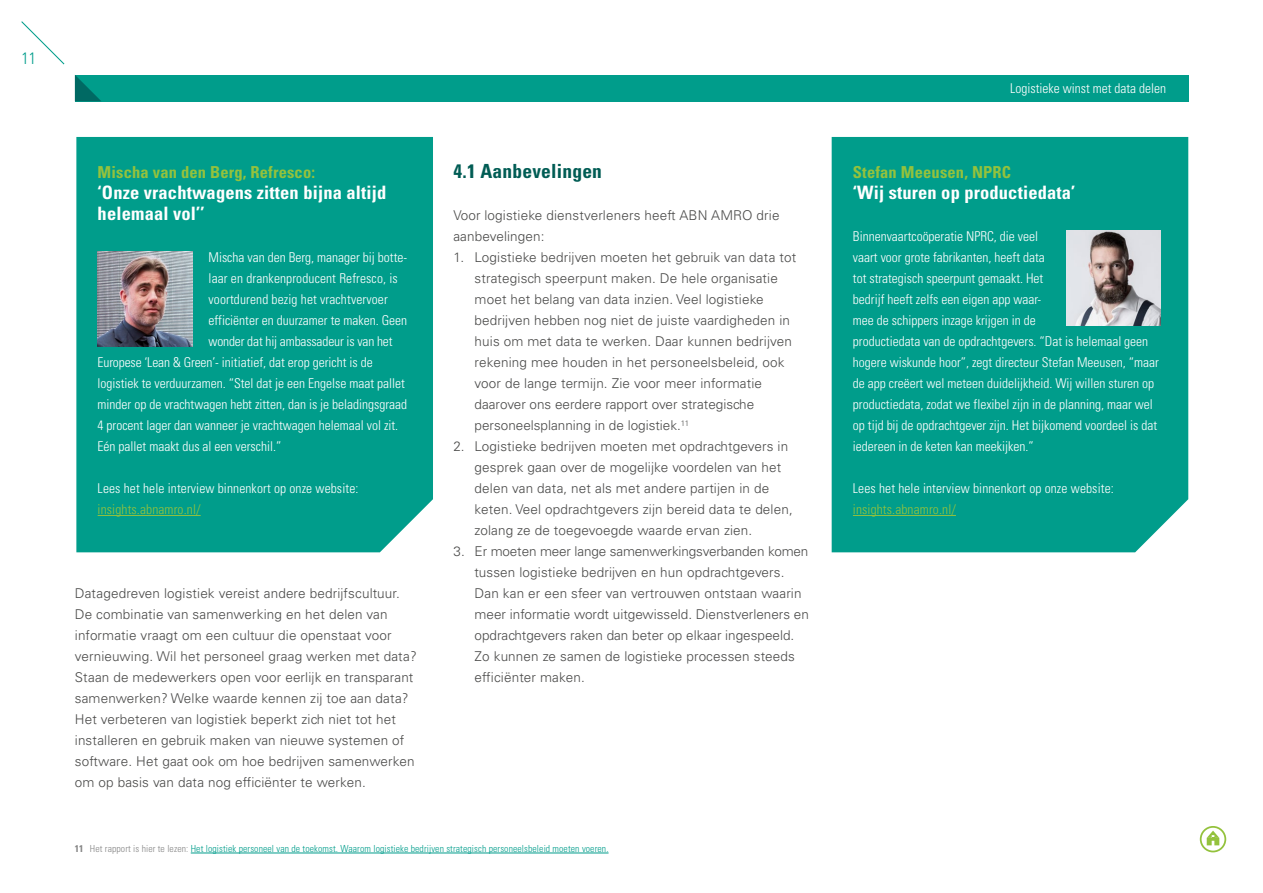
<style>
.page{position:relative;width:1263px;height:893px;background:#fff}
.page>*{position:absolute;margin:0;border:0;box-sizing:border-box;transform-origin:0 0}
.t1{font:700 condensed 19.5px "Univers LT Std";letter-spacing:.01em;color:#005c54}
.t2{font:700 condensed 18.45px/21px "Univers LT Std";letter-spacing:.01em;color:#fff}
.t3{font:700 condensed 16.5px "Univers LT Std";letter-spacing:.01em;color:#94c23d}
.t4{font:300 condensed 16.5px "Univers LT Std";color:#009d8b}
.t5{font:300 13.5px/21px "Univers LT Std";letter-spacing:.01em;color:#4a4a49}
.t6{font:300 condensed 13.5px/21px "Univers LT Std";color:#fff}
.t7{font:300 condensed 13.5px "Univers LT Std";letter-spacing:.01em;color:#94c23d}
.t8{font:300 condensed 9.75px "Univers LT Std";letter-spacing:.01em;color:#009d8b}
.s1{font-weight:700;color:#878787}
.s2{color:#878787}
</style>
<div class="page">
<div style="left:75px;top:75px;width:1113px;height:26px;background:#009d8b"></div>
<svg style="left:75px;top:75px;width:26px;height:26px"></svg>
<svg style="left:21px;top:21px;width:44px;height:44px"></svg>
<div style="left:76px;top:137px;width:357px;height:415px;background:#009d8b"></div>
<hr style="left:98px;top:515px;width:103px;height:1px;background:#94c23d">
<div style="left:832px;top:137px;width:356px;height:415px;background:#009d8b"></div>
<hr style="left:853px;top:515px;width:103px;height:1px;background:#94c23d">
<hr style="left:191px;top:853px;width:417px;height:1px;background:#009d8b">
<img style="left:1066px;top:230px;width:95px;height:95px">
<svg style="left:1207px;top:831px;width:12px;height:14px"></svg>
<div style="left:1200px;top:826px;width:26px;height:26px;border:2px solid #94c23d;border-radius:50%"></div>
<img style="left:98px;top:251px;width:94px;height:95px">
<p class="t4" style="left:22px;top:48px;width:16px">11</p>
<p class="t3" style="left:98px;top:162px;width:219px">Mischa van den Berg, Refresco:</p>
<h2 class="t2" style="left:98px;top:182px;width:290px">‘Onze vrachtwagens zitten bijna altijd helemaal vol’’</h2>
<p class="t6" style="left:209px;top:247px;width:200px">Mischa van den Berg, manager bij botte-</p>
<p class="t6" style="left:209px;top:268px;width:191px">laar en drankenproducent Refresco, is</p>
<p class="t6" style="left:209px;top:289px;width:181px">voortdurend bezig het vrachtvervoer</p>
<p class="t6" style="left:209px;top:310px;width:200px">efficiënter en duurzamer te maken. Geen</p>
<p class="t6" style="left:209px;top:331px;width:186px">wonder dat hij ambassadeur is van het</p>
<p class="t6" style="left:98px;top:352px;width:276px">Europese ‘Lean &amp; Green’- initiatief, dat erop gericht is de</p>
<p class="t6" style="left:98px;top:373px;width:309px">logistiek te verduurzamen. “Stel dat je een Engelse maat pallet</p>
<p class="t6" style="left:98px;top:394px;width:311px">minder op de vrachtwagen hebt zitten, dan is je beladingsgraad</p>
<p class="t6" style="left:98px;top:415px;width:302px">4 procent lager dan wanneer je vrachtwagen helemaal vol zit.</p>
<p class="t6" style="left:98px;top:436px;width:185px">Eén pallet maakt dus al een verschil.”</p>
<p class="t6" style="left:98px;top:478px;width:262px">Lees het hele interview binnenkort op onze website:</p>
<p class="t7" style="left:98px;top:501px;width:105px">insights.abnamro.nl/</p>
<p class="t5" style="left:75px;top:583px;width:343px">Datagedreven logistiek vereist andere bedrijfscultuur.<br>De combinatie van samenwerking en het delen van informatie vraagt om een cultuur die openstaat voor vernieuwing. Wil het personeel graag werken met data?<br>Staan de medewerkers open voor eerlijk en transparant samenwerken? Welke waarde kennen zij toe aan data?<br>Het verbeteren van logistiek beperkt zich niet tot het installeren en gebruik maken van nieuwe systemen of software. Het gaat ook om hoe bedrijven samenwerken om op basis van data nog efficiënter te werken.</p>
<h1 class="t1" style="left:453px;top:159px;width:150px">4.1 Aanbevelingen</h1>
<p class="t5" style="left:453px;top:205px;width:328px">Voor logistieke dienstverleners heeft ABN AMRO drie aanbevelingen:</p>
<p class="t5" style="left:475px;top:247px;width:323px;text-indent:-21px">1. Logistieke bedrijven moeten het gebruik van data tot strategisch speerpunt maken. De hele organisatie moet het belang van data inzien. Veel logistieke bedrijven hebben nog niet de juiste vaardigheden in huis om met data te werken. Daar kunnen bedrijven rekening mee houden in het personeelsbeleid, ook voor de lange termijn. Zie voor meer informatie daarover ons eerdere rapport over strategische personeelsplanning in de logistiek.<sup>11</sup></p>
<p class="t5" style="left:475px;top:436px;width:320px;text-indent:-21px">2. Logistieke bedrijven moeten met opdrachtgevers in gesprek gaan over de mogelijke voordelen van het delen van data, net als met andere partijen in de keten. Veel opdrachtgevers zijn bereid data te delen, zolang ze de toegevoegde waarde ervan zien.</p>
<p class="t5" style="left:475px;top:541px;width:336px;text-indent:-21px">3. Er moeten meer lange samenwerkingsverbanden komen tussen logistieke bedrijven en hun opdrachtgevers.<br>Dan kan er een sfeer van vertrouwen ontstaan waarin meer informatie wordt uitgewisseld. Dienstverleners en opdrachtgevers raken dan beter op elkaar ingespeeld.<br>Zo kunnen ze samen de logistieke processen steeds efficiënter maken.</p>
<p class="t8" style="left:75px;top:843px;width:535px"><span class="s1">11</span> <span class="s2">Het rapport is hier te lezen:</span> Het logistiek personeel van de toekomst. Waarom logistieke bedrijven strategisch personeelsbeleid moeten voeren.</p>
<p class="t6" style="left:1010px;top:77px;width:157px">Logistieke winst met data delen</p>
<p class="t3" style="left:853px;top:162px;width:160px">Stefan Meeusen, NPRC</p>
<h2 class="t2" style="left:853px;top:182px;width:224px">‘Wij sturen op productiedata’</h2>
<p class="t6" style="left:853px;top:226px;width:307px">Binnenvaartcoöperatie NPRC, die veel<br>vaart voor grote fabrikanten, heeft data<br>tot strategisch speerpunt gemaakt. Het<br>bedrijf heeft zelfs een eigen app waar-<br>mee de schippers inzage krijgen in de<br>productiedata van de opdrachtgevers. “Dat is helemaal geen hogere wiskunde hoor”, zegt directeur Stefan Meeusen, “maar de app creëert wel meteen duidelijkheid. Wij willen sturen op productiedata, zodat we flexibel zijn in de planning, maar wel op tijd bij de opdrachtgever zijn. Het bijkomend voordeel is dat iedereen in de keten kan meekijken.”</p>
<p class="t6" style="left:853px;top:478px;width:262px">Lees het hele interview binnenkort op onze website:</p>
<p class="t7" style="left:853px;top:501px;width:105px">insights.abnamro.nl/</p>
</div>
